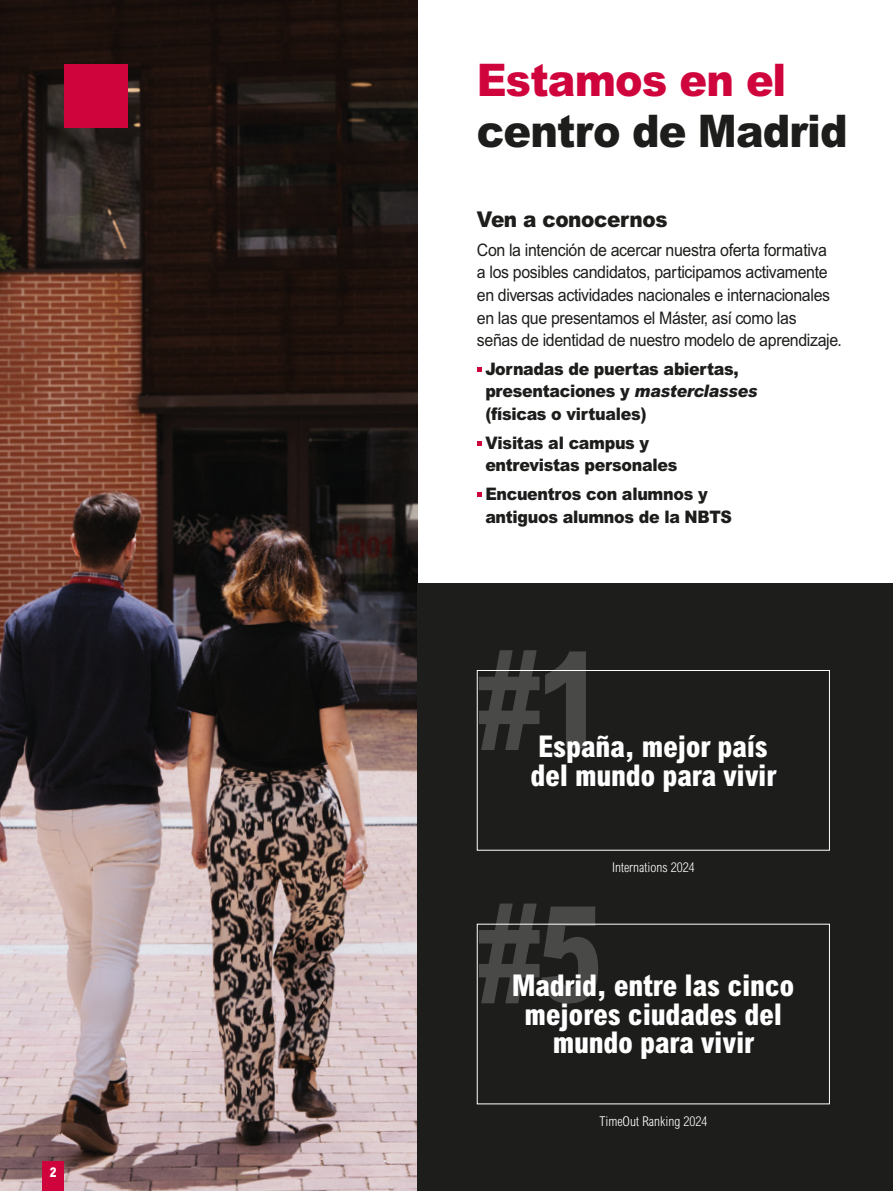
<style>
.page{position:relative;width:893px;height:1191px;background:#fff}
.page>*{position:absolute;margin:0;border:0;box-sizing:border-box;transform-origin:0 0}
.t1{font:800 condensed 135px/253.2px "Arial MT Pro";color:#fff;scale:.94 1}
.t2{font:900 45px/51px "Arial MT Pro";letter-spacing:-.02em;color:#1d1d1b;scale:.92 1}
.t3{font:800 condensed 30px/28.5px "Arial MT Pro";letter-spacing:-.01em;color:#fff}
.t4{font:900 21.75px "Arial MT Pro";letter-spacing:-.02em;color:#1d1d1b;scale:.92 1}
.t5{font:17.25px/22.5px "Arial MT Pro";letter-spacing:-.02em;color:#1d1d1b;scale:.92 1}
.t6{font:900 17.25px/22.5px "Arial MT Pro";letter-spacing:-.02em;color:#1d1d1b;scale:.92 1}
.t7{font:300 condensed 13.5px "Arial MT Pro";color:#fff}
.t8{font:800 condensed 13.5px "Arial MT Pro";color:#fff}
.s1{color:#d0043d}
.s2{font-style:italic}
</style>
<div class="page">
<img style="left:0;top:0;width:418px;height:1191px">
<div style="left:64px;top:64px;width:64px;height:64px;background:#d0043d"></div>
<svg style="left:477px;top:367px;width:4px;height:5px"></svg>
<svg style="left:477px;top:441px;width:4px;height:4px"></svg>
<svg style="left:477px;top:493px;width:4px;height:4px"></svg>
<div style="left:418px;top:583px;width:475px;height:608px;background:#1d1d1b"></div>
<div style="left:477px;top:670px;width:353px;height:180px;border:1px solid #fff"></div>
<div style="left:477px;top:923px;width:353px;height:181px;border:1px solid #fff"></div>
<div style="left:43px;top:1161px;width:21px;height:30px;background:#d0043d"></div>
<p class="t8" style="left:50px;top:1164px;width:8px">2</p>
<p class="t2" style="left:477px;top:55px;width:405px"><span class="s1">Estamos en el </span>centro de Madrid</p>
<p class="t4" style="left:477px;top:206px;width:209px">Ven a conocernos</p>
<p class="t5" style="left:477px;top:239px;width:398px">Con la intención de acercar nuestra oferta formativa<br>a los posibles candidatos, participamos activamente en diversas actividades nacionales e internacionales en las que presentamos el Máster, así como las señas de identidad de nuestro modelo de aprendizaje .</p>
<p class="t6" style="left:485px;top:358px;width:297px">Jornadas de puertas abiertas, presentaciones y <span class="s2">masterclasses </span>(físicas o virtuales)</p>
<p class="t6" style="left:485px;top:431px;width:210px">Visitas al campus y entrevistas personales</p>
<p class="t6" style="left:485px;top:483px;width:270px">Encuentros con alumnos y antiguos alumnos de la NBTS</p>
<h1 class="t1" style="left:477px;top:579px;width:134px">#1 #5</h1>
<p class="t3" style="left:530px;top:733px;width:247px">España, mejor país del mundo para vivir</p>
<p class="t7" style="left:612px;top:860px;width:84px">Internations 2024</p>
<p class="t3" style="left:512px;top:972px;width:284px;text-align:center">Madrid, entre las cinco mejores ciudades del mundo para vivir</p>
<p class="t7" style="left:599px;top:1113px;width:109px">TimeOut Ranking 2024</p>
</div>
